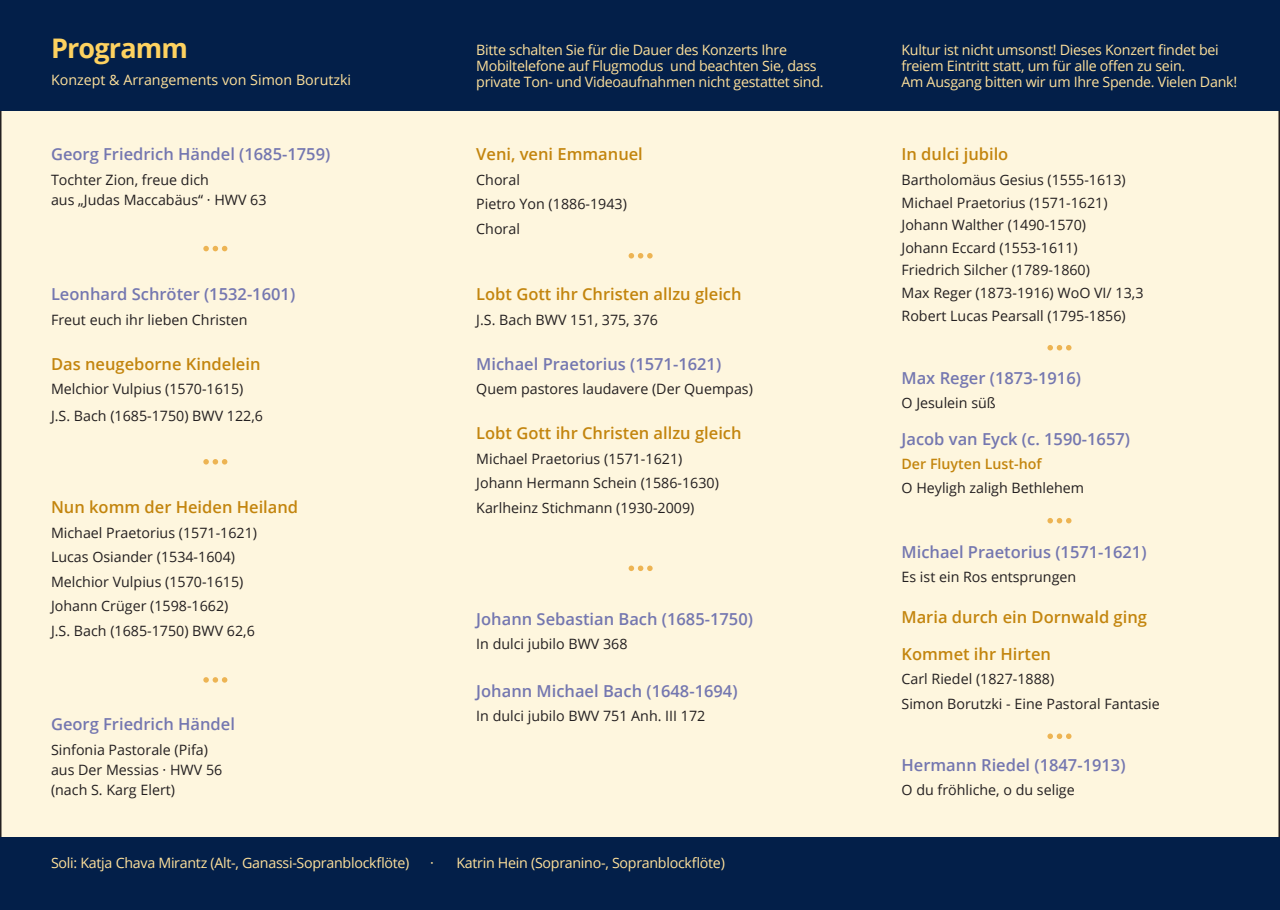
<style>
.page{position:relative;width:1280px;height:910px;background:#fff}
.page>*{position:absolute;margin:0;border:0;box-sizing:border-box;transform-origin:0 0}
.t1{font:700 27px "Open Sans";letter-spacing:-.03em;color:#fed260}
.t2{font:600 16.5px "Open Sans";color:#7477b0}
.t3{font:600 16.5px "Open Sans";color:#c3850e}
.t4{font:14.25px/24.5px "Open Sans";color:#231f20}
.t5{font:14.25px/15.8px "Open Sans";letter-spacing:-.02em;color:#ffe19b}
.t6{font:14.25px "Open Sans";color:#ffe19b}
.t7{font:600 14.25px "Open Sans";color:#c3850e}
</style>
<div class="page">
<div style="left:1px;top:9px;width:1278px;height:892px;background:#fef6de"></div>
<div style="left:0;top:0;width:1280px;height:111px;background:#031f49"></div>
<div style="left:0;top:838px;width:1280px;height:72px;background:#031f49"></div>
<svg style="left:203px;top:246px;width:24px;height:5px"></svg>
<svg style="left:203px;top:459px;width:24px;height:6px"></svg>
<svg style="left:203px;top:677px;width:24px;height:6px"></svg>
<svg style="left:629px;top:566px;width:24px;height:5px"></svg>
<svg style="left:629px;top:253px;width:24px;height:6px"></svg>
<svg style="left:1047px;top:345px;width:24px;height:5px"></svg>
<svg style="left:1047px;top:518px;width:24px;height:5px"></svg>
<svg style="left:1047px;top:733px;width:24px;height:6px"></svg>
<h1 class="t1" style="left:51px;top:30px;width:139px">Programm</h1>
<p class="t5" style="left:476px;top:42px;width:342px">Bitte schalten Sie für die Dauer des Konzerts Ihre<br>Mobiltelefone auf Flugmodus und beachten Sie, dass</p>
<p class="t6" style="left:51px;top:70px;width:302px">Konzept &amp; Arrangements von Simon Borutzki</p>
<p class="t5" style="left:476px;top:73px;width:349px">private Ton- und Videoaufnahmen nicht gestattet sind.</p>
<p class="t2" style="left:51px;top:143px;width:281px">Georg Friedrich Händel (1685-1759)</p>
<p class="t4" style="left:51px;top:169px;width:217px;line-height:20.2px">Tochter Zion, freue dich<br>aus „Judas Maccabäus“ · HWV 63</p>
<p class="t2" style="left:51px;top:283px;width:246px">Leonhard Schröter (1532-1601)</p>
<p class="t4" style="left:51px;top:307px;width:198px">Freut euch ihr lieben Christen</p>
<p class="t3" style="left:51px;top:352px;width:211px">Das neugeborne Kindelein</p>
<p class="t4" style="left:51px;top:375px;width:213px;line-height:26.8px">Melchior Vulpius (1570-1615)<br>J.S. Bach (1685-1750) BWV 122,6</p>
<p class="t3" style="left:51px;top:496px;width:249px">Nun komm der Heiden Heiland</p>
<p class="t4" style="left:51px;top:520px;width:208px">Michael Praetorius (1571-1621)<br>Lucas Osiander (1534-1604)<br>Melchior Vulpius (1570-1615)<br>Johann Crüger (1598-1662)<br>J.S. Bach (1685-1750) BWV 62,6</p>
<p class="t2" style="left:51px;top:713px;width:185px">Georg Friedrich Händel</p>
<p class="t4" style="left:51px;top:739px;width:173px;line-height:20.2px">Sinfonia Pastorale (Pifa) aus Der Messias · HWV 56 (nach S. Karg Elert)</p>
<p class="t3" style="left:476px;top:143px;width:168px">Veni, veni Emmanuel</p>
<p class="t4" style="left:476px;top:167px;width:152px">Choral<br>Pietro Yon (1886-1943)<br>Choral</p>
<p class="t3" style="left:476px;top:283px;width:267px">Lobt Gott ihr Christen allzu gleich</p>
<p class="t4" style="left:476px;top:307px;width:183px">J.S. Bach BWV 151, 375, 376</p>
<p class="t2" style="left:476px;top:352px;width:247px">Michael Praetorius (1571-1621)</p>
<p class="t4" style="left:476px;top:377px;width:278px">Quem pastores laudavere (Der Quempas)</p>
<p class="t3" style="left:476px;top:422px;width:267px">Lobt Gott ihr Christen allzu gleich</p>
<p class="t4" style="left:476px;top:446px;width:244px">Michael Praetorius (1571-1621)<br>Johann Hermann Schein (1586-1630)<br>Karlheinz Stichmann (1930-2009)</p>
<p class="t2" style="left:476px;top:608px;width:278px">Johann Sebastian Bach (1685-1750)</p>
<p class="t4" style="left:476px;top:632px;width:153px">In dulci jubilo BWV 368</p>
<p class="t2" style="left:476px;top:679px;width:263px">Johann Michael Bach (1648-1694)</p>
<p class="t4" style="left:476px;top:704px;width:231px">In dulci jubilo BWV 751 Anh. III 172</p>
<p class="t5" style="left:51px;top:855px;width:360px">Soli: Katja Chava Mirantz (Alt-, Ganassi-Sopranblockflöte)</p>
<p class="t5" style="left:430px;top:855px;width:296px">· Katrin Hein (Sopranino-, Sopranblockflöte)</p>
<p class="t5" style="left:901px;top:42px;width:337px">Kultur ist nicht umsonst! Dieses Konzert findet bei freiem Eintritt statt, um für alle offen zu sein.<br>Am Ausgang bitten wir um Ihre Spende. Vielen Dank!</p>
<p class="t3" style="left:901px;top:143px;width:108px">In dulci jubilo</p>
<p class="t4" style="left:901px;top:168px;width:243px;line-height:22.6px">Bartholomäus Gesius (1555-1613)<br>Michael Praetorius (1571-1621)<br>Johann Walther (1490-1570)<br>Johann Eccard (1553-1611)<br>Friedrich Silcher (1789-1860)<br>Max Reger (1873-1916) WoO VI/ 13,3<br>Robert Lucas Pearsall (1795-1856)</p>
<p class="t2" style="left:901px;top:366px;width:181px">Max Reger (1873-1916)</p>
<p class="t4" style="left:901px;top:391px;width:96px">O Jesulein süß</p>
<p class="t2" style="left:901px;top:428px;width:230px">Jacob van Eyck (c. 1590-1657)</p>
<p class="t7" style="left:901px;top:454px;width:142px">Der Fluyten Lust-hof</p>
<p class="t4" style="left:901px;top:475px;width:184px">O Heyligh zaligh Bethlehem</p>
<p class="t2" style="left:901px;top:540px;width:247px">Michael Praetorius (1571-1621)</p>
<p class="t4" style="left:901px;top:565px;width:176px">Es ist ein Ros entsprungen</p>
<p class="t3" style="left:901px;top:606px;width:247px">Maria durch ein Dornwald ging</p>
<p class="t3" style="left:901px;top:642px;width:151px">Kommet ihr Hirten</p>
<p class="t4" style="left:901px;top:666px;width:260px">Carl Riedel (1827-1888)<br>Simon Borutzki - Eine Pastoral Fantasie</p>
<p class="t2" style="left:901px;top:753px;width:226px">Hermann Riedel (1847-1913)</p>
<p class="t4" style="left:901px;top:777px;width:175px">O du fröhliche, o du selige</p>
</div>
